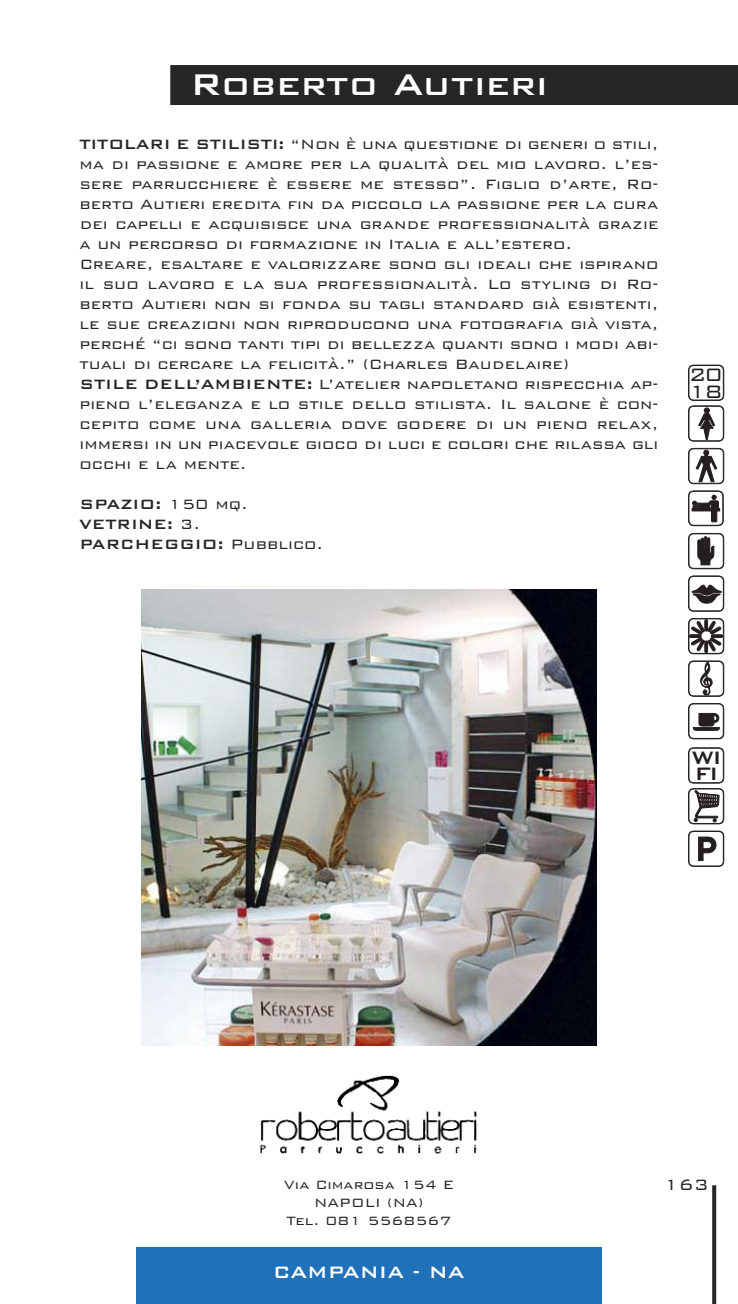
<style>
.page{position:relative;width:738px;height:1304px;background:#fff}
.page>*{position:absolute;margin:0;border:0;box-sizing:border-box;transform-origin:0 0}
.t1{font:500 40px "Bank Gothic BT";color:#fff}
.t2{font:300 24px "Bank Gothic BT";color:#231f20}
.t3{font:500 24px "Bank Gothic BT";color:#231f20}
.t4{font:500 22px "Bank Gothic BT";color:#fff}
.t5{font:300 20px "Bank Gothic BT";color:#272526}
.t6{font:300 18px/20px "Bank Gothic BT";letter-spacing:-.005em;color:#272526}
.t7{font:500 18px/20px "Bank Gothic BT";color:#272526}
.t8{font:300 16px/18px "Bank Gothic BT";color:#272526;text-align:center}
.s1{font-weight:500}
.s2{font-weight:300}
</style>
<div class="page">
<div style="left:170px;top:65px;width:567px;height:40px;background:#272526"></div>
<svg style="left:712px;top:1185px;width:3px;height:119px"></svg>
<div style="left:136px;top:1247px;width:465px;height:57px;background:#1f71b9"></div>
<div style="left:687px;top:365px;width:36px;height:36px;border:2px solid #231f20;border-radius:5px"></div>
<div style="left:688px;top:366px;width:34px;height:34px;background:#fff;border-radius:5px"></div>
<div style="left:688px;top:365px;width:35px;height:35px;border:1px solid #231f20;border-radius:5px"></div>
<div style="left:687px;top:405px;width:36px;height:37px;border:2px solid #231f20;border-radius:5px"></div>
<div style="left:688px;top:406px;width:34px;height:35px;background:#fff;border-radius:5px"></div>
<div style="left:688px;top:406px;width:35px;height:35px;border:1px solid #231f20;border-radius:5px"></div>
<svg style="left:697px;top:407px;width:17px;height:33px"></svg>
<div style="left:687px;top:448px;width:36px;height:36px;border:2px solid #231f20;border-radius:5px"></div>
<div style="left:688px;top:449px;width:34px;height:34px;background:#fff;border-radius:5px"></div>
<div style="left:688px;top:448px;width:35px;height:36px;border:1px solid #231f20;border-radius:5px"></div>
<svg style="left:695px;top:450px;width:21px;height:32px"></svg>
<svg style="left:688px;top:490px;width:35px;height:36px"></svg>
<div style="left:687px;top:533px;width:36px;height:36px;border:2px solid #231f20;border-radius:5px"></div>
<div style="left:688px;top:534px;width:34px;height:34px;background:#fff;border-radius:5px"></div>
<div style="left:688px;top:533px;width:35px;height:36px;border:1px solid #231f20;border-radius:5px"></div>
<svg style="left:697px;top:536px;width:16px;height:29px"></svg>
<div style="left:687px;top:575px;width:36px;height:37px;border:2px solid #231f20;border-radius:5px"></div>
<div style="left:688px;top:576px;width:34px;height:35px;background:#fff;border-radius:5px"></div>
<div style="left:688px;top:576px;width:35px;height:35px;border:1px solid #231f20;border-radius:5px"></div>
<svg style="left:691px;top:584px;width:30px;height:20px"></svg>
<div style="left:687px;top:618px;width:36px;height:36px;border:2px solid #231f20;border-radius:5px"></div>
<div style="left:688px;top:618px;width:35px;height:36px;border:1px solid #231f20;border-radius:5px"></div>
<svg style="left:688px;top:619px;width:34px;height:34px"></svg>
<div style="left:687px;top:660px;width:36px;height:37px;border:2px solid #231f20;border-radius:5px"></div>
<div style="left:688px;top:661px;width:34px;height:35px;background:#fff;border-radius:5px"></div>
<div style="left:688px;top:661px;width:35px;height:35px;border:1px solid #231f20;border-radius:5px"></div>
<svg style="left:699px;top:661px;width:13px;height:35px"></svg>
<div style="left:687px;top:703px;width:36px;height:36px;border:2px solid #231f20;border-radius:5px"></div>
<div style="left:688px;top:704px;width:34px;height:34px;background:#fff;border-radius:5px"></div>
<div style="left:688px;top:703px;width:35px;height:36px;border:1px solid #231f20;border-radius:5px"></div>
<svg style="left:692px;top:713px;width:27px;height:18px"></svg>
<div style="left:687px;top:747px;width:36px;height:37px;border:2px solid #231f20;border-radius:5px"></div>
<div style="left:688px;top:748px;width:34px;height:35px;background:#fff;border-radius:5px"></div>
<div style="left:688px;top:748px;width:35px;height:35px;border:1px solid #231f20;border-radius:5px"></div>
<div style="left:687px;top:788px;width:36px;height:36px;border:2px solid #231f20;border-radius:5px"></div>
<div style="left:688px;top:789px;width:34px;height:34px;background:#fff;border-radius:5px"></div>
<div style="left:688px;top:788px;width:35px;height:36px;border:1px solid #231f20;border-radius:5px"></div>
<svg style="left:693px;top:790px;width:26px;height:32px"></svg>
<div style="left:687px;top:831px;width:36px;height:36px;border:2px solid #231f20;border-radius:5px"></div>
<div style="left:688px;top:831px;width:34px;height:35px;background:#fff;border-radius:5px"></div>
<div style="left:688px;top:831px;width:35px;height:35px;border:1px solid #231f20;border-radius:5px"></div>
<svg style="left:698px;top:837px;width:18px;height:24px"></svg>
<img style="left:141px;top:589px;width:455px;height:457px">
<img style="left:260px;top:1075px;width:217px;height:80px">
<h1 class="t1" style="left:190px;top:58px;width:359px">Roberto Autieri</h1>
<p class="t6" style="left:79px;top:133px;width:580px"><span class="s1">TITOLARI E STILISTI:</span> “Non è una questione di generi o stili, ma di passione e amore per la qualità del mio lavoro. l’es&shy;sere parrucchiere è essere me stesso”. Figlio d’arte, Ro&shy;berto Autieri eredita fin da piccolo la passione per la cura dei capelli e acquisisce una grande professionalità grazie a un percorso di formazione in Italia e all’estero.<br>Creare, esaltare e valorizzare sono gli ideali che ispirano il suo lavoro e la sua professionalità. Lo styling di Ro&shy;berto Autieri non si fonda su tagli standard già esistenti, le sue creazioni non riproducono una fotografia già vista, perché “ci sono tanti tipi di bellezza quanti sono i modi abi&shy;tuali di cercare la felicità.” (Charles Baudelaire)<br><span class="s1">STILE DELL’AMBIENTE:</span> L’atelier napoletano rispecchia ap&shy;pieno l’eleganza e lo stile dello stilista. Il salone è con&shy;cepito come una galleria dove godere di un pieno relax, immersi in un piacevole gioco di luci e colori che rilassa gli occhi e la mente.</p>
<p class="t7" style="left:79px;top:493px;width:245px">SPAZIO: <span class="s2">150 mq.<br></span>VETRINE: <span class="s2">3.<br></span>PARCHEGGIO: <span class="s2">Pubblico.</span></p>
<h2 class="t2" style="left:688px;top:359px;width:36px">20</h2>
<h2 class="t2" style="left:688px;top:375px;width:36px">18</h2>
<h2 class="t3" style="left:690px;top:741px;width:32px">WI</h2>
<h2 class="t3" style="left:694px;top:758px;width:26px">FI</h2>
<p class="t8" style="left:284px;top:1174px;width:171px">Via Cimarosa 154 E</p>
<p class="t5" style="left:663px;top:1171px;width:46px">163</p>
<p class="t8" style="left:286px;top:1192px;width:166px">NAPOLI (NA)<br>Tel. 081 5568567</p>
<p class="t4" style="left:273px;top:1258px;width:193px">CAMPANIA - NA</p>
</div>
